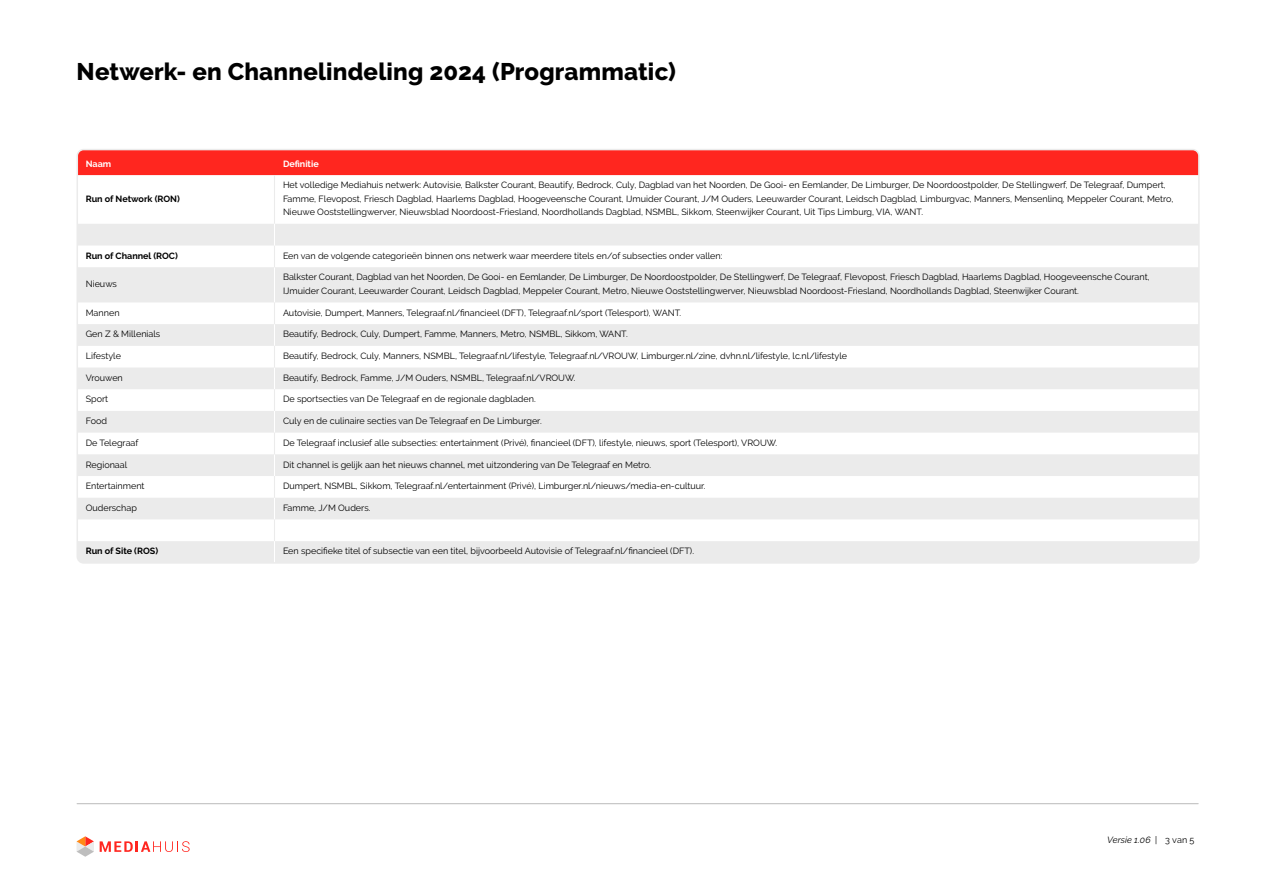
<style>
.page{position:relative;width:1263px;height:893px;background:#fff}
.page>*{position:absolute;margin:0;border:0;box-sizing:border-box;transform-origin:0 0}
.t1{font:800 24px "Raleway";letter-spacing:.005em;color:#000}
.t2{font:9px/13.5px "Raleway";color:#000}
.t3{font:700 9px "Raleway";color:#000}
.t4{font:italic 9px "Raleway";letter-spacing:.01em;color:#000}
.t5{font:700 9px "Raleway";color:#fff}
.s1{font-style:normal}
</style>
<div class="page">
<svg style="left:100px;top:841px;width:90px;height:11px"></svg>
<svg style="left:77px;top:836px;width:17px;height:21px"></svg>
<hr style="left:77px;top:803px;width:1121px;height:1px;background:#bebebe">
<div style="left:77px;top:152px;width:1120px;height:23px;background:#ff261f"></div>
<svg style="left:80px;top:224px;width:1117px;height:337px;fill:#ebebeb"></svg>
<hr style="left:274px;top:267px;width:1px;height:35px;background:#fff">
<svg style="left:274px;top:302px;width:1px;height:259px"></svg>
<hr style="left:274px;top:175px;width:1px;height:49px;background:#ebebeb">
<svg style="left:274px;top:224px;width:1px;height:43px"></svg>
<h1 class="t1" style="left:77px;top:58px;width:601px">Netwerk- en Channelindeling 2024 (Programmatic)</h1>
<p class="t5" style="left:86px;top:158px;width:27px">Naam</p>
<p class="t5" style="left:283px;top:158px;width:37px">Definitie</p>
<p class="t3" style="left:86px;top:193px;width:96px">Run of Network (RON)</p>
<p class="t2" style="left:283px;top:178px;width:892px">Het volledige Mediahuis netwerk: Autovisie, Balkster Courant, Beautify, Bedrock, Culy, Dagblad van het Noorden, De Gooi- en Eemlander, De Limburger, De Noordoostpolder, De Stellingwerf, De Telegraaf, Dumpert,<br>Famme, Flevopost, Friesch Dagblad, Haarlems Dagblad, Hoogeveensche Courant, IJmuider Courant, J/M Ouders, Leeuwarder Courant, Leidsch Dagblad, Limburgvac, Manners, Mensenlinq, Meppeler Courant, Metro,<br>Nieuwe Ooststellingwerver, Nieuwsblad Noordoost-Friesland, Noordhollands Dagblad, NSMBL, Sikkom, Steenwijker Courant, Uit Tips Limburg, VIA, WANT.</p>
<p class="t3" style="left:86px;top:250px;width:94px">Run of Channel (ROC)</p>
<p class="t2" style="left:283px;top:249px;width:441px">Een van de volgende categorieën binnen ons netwerk waar meerdere titels en/of subsecties onder vallen:</p>
<p class="t2" style="left:86px;top:277px;width:33px">Nieuws</p>
<p class="t2" style="left:283px;top:270px;width:868px">Balkster Courant, Dagblad van het Noorden, De Gooi- en Eemlander, De Limburger, De Noordoostpolder, De Stellingwerf, De Telegraaf, Flevopost, Friesch Dagblad, Haarlems Dagblad, Hoogeveensche Courant,<br>IJmuider Courant, Leeuwarder Courant, Leidsch Dagblad, Meppeler Courant, Metro, Nieuwe Ooststellingwerver, Nieuwsblad Noordoost-Friesland, Noordhollands Dagblad, Steenwijker Courant.</p>
<p class="t2" style="left:86px;top:306px;width:35px">Mannen</p>
<p class="t2" style="left:283px;top:306px;width:400px">Autovisie, Dumpert, Manners, Telegraaf.nl/financieel (DFT), Telegraaf.nl/sport (Telesport), WANT.</p>
<p class="t2" style="left:86px;top:327px;width:76px">Gen Z &amp; Millenials</p>
<p class="t2" style="left:283px;top:327px;width:346px">Beautify, Bedrock, Culy, Dumpert, Famme, Manners, Metro, NSMBL, Sikkom, WANT.</p>
<p class="t2" style="left:86px;top:349px;width:37px">Lifestyle</p>
<p class="t2" style="left:283px;top:349px;width:566px">Beautify, Bedrock, Culy, Manners, NSMBL, Telegraaf.nl/lifestyle, Telegraaf.nl/VROUW, Limburger.nl/zine, dvhn.nl/lifestyle, lc.nl/lifestyle</p>
<p class="t2" style="left:86px;top:371px;width:39px">Vrouwen</p>
<p class="t2" style="left:283px;top:371px;width:294px">Beautify, Bedrock, Famme, J/M Ouders, NSMBL, Telegraaf.nl/VROUW.</p>
<p class="t2" style="left:86px;top:392px;width:24px">Sport</p>
<p class="t2" style="left:283px;top:392px;width:254px">De sportsecties van De Telegraaf en de regionale dagbladen.</p>
<p class="t2" style="left:86px;top:414px;width:23px">Food</p>
<p class="t2" style="left:283px;top:414px;width:260px">Culy en de culinaire secties van De Telegraaf en De Limburger.</p>
<p class="t2" style="left:86px;top:436px;width:54px">De Telegraaf</p>
<p class="t2" style="left:283px;top:436px;width:496px">De Telegraaf inclusief alle subsecties: entertainment (Privé), financieel (DFT), lifestyle, nieuws, sport (Telesport), VROUW.</p>
<p class="t2" style="left:86px;top:458px;width:43px">Regionaal</p>
<p class="t2" style="left:283px;top:458px;width:370px">Dit channel is gelijk aan het nieuws channel, met uitzondering van De Telegraaf en Metro.</p>
<p class="t2" style="left:86px;top:479px;width:60px">Entertainment</p>
<p class="t2" style="left:283px;top:479px;width:424px">Dumpert, NSMBL, Sikkom, Telegraaf.nl/entertainment (Privé), Limburger.nl/nieuws/media-en-cultuur.</p>
<p class="t2" style="left:86px;top:501px;width:53px">Ouderschap</p>
<p class="t2" style="left:283px;top:501px;width:89px">Famme, J/M Ouders.</p>
<p class="t3" style="left:86px;top:546px;width:74px">Run of Site (ROS)</p>
<p class="t2" style="left:283px;top:544px;width:412px">Een specifieke titel of subsectie van een titel, bijvoorbeeld Autovisie of Telegraaf.nl/financieel (DFT).</p>
<p class="t4" style="left:1107px;top:835px;width:89px">Versie 1.06 | <span class="s1">3 van 5</span></p>
</div>
